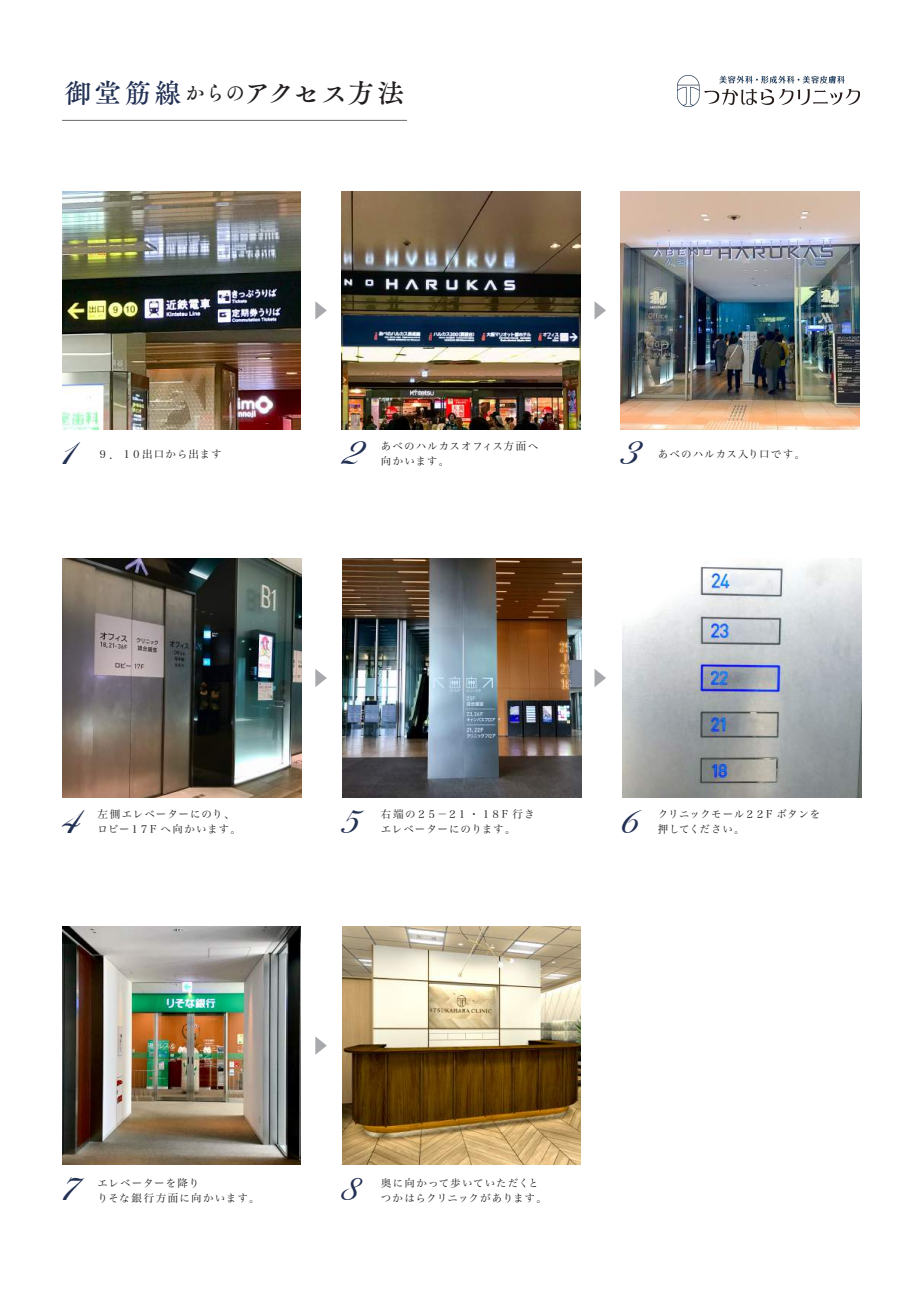
<style>
.page{position:relative;width:919px;height:1289px;background:#fff}
.page>*{position:absolute;margin:0;border:0;box-sizing:border-box;transform-origin:0 0}
.t1{font:44.25px "Cotillion";color:#233155}
.t2{font:26.85px "Tsuku A Old Min Pr 6 N D";letter-spacing:.07em;color:#231f20}
.t3{font:10.5px/15px "Hira Min Pro W3";letter-spacing:.085em;color:#231f20}
.t4{font:10.5px/15px "Hira Min Pro W3";letter-spacing:.045em;color:#231f20}
.t5{font:10.5px/15px "Hira Min Pro W3";letter-spacing:.105em;color:#231f20}
.t6{font:10.5px "Hira Min Pro W3";letter-spacing:.03em;color:#231f20}
.s1{color:#213053}
.s2{font-size:20.1px}
</style>
<div class="page">
<hr style="left:62px;top:120px;width:345px;height:1px;background:#6c6d70">
<img style="left:677px;top:76px;width:182px;height:30px">
<img style="left:62px;top:191px;width:239px;height:239px">
<img style="left:341px;top:191px;width:239px;height:239px">
<img style="left:620px;top:191px;width:239px;height:239px">
<img style="left:62px;top:558px;width:239px;height:239px">
<img style="left:342px;top:558px;width:239px;height:239px">
<img style="left:622px;top:558px;width:238px;height:239px">
<img style="left:62px;top:926px;width:239px;height:238px">
<svg style="left:315px;top:301px;width:12px;height:19px"></svg>
<svg style="left:594px;top:301px;width:12px;height:18px"></svg>
<svg style="left:315px;top:669px;width:12px;height:18px"></svg>
<svg style="left:594px;top:669px;width:12px;height:18px"></svg>
<svg style="left:315px;top:1036px;width:12px;height:18px"></svg>
<img style="left:342px;top:926px;width:239px;height:238px">
<h2 class="t2" style="left:65px;top:69px;width:341px"><span class="s1">御堂筋線</span><span class="s2">からの</span>アクセス方法</h2>
<h1 class="t1" style="left:62px;top:429px;width:19px">1</h1>
<p class="t3" style="left:97px;top:445px;width:126px">９．１０出口から出ます</p>
<h1 class="t1" style="left:344px;top:429px;width:24px">2</h1>
<h1 class="t1" style="left:624px;top:429px;width:20px">3</h1>
<p class="t3" style="left:381px;top:438px;width:159px">あべのハルカスオフィス方面へ向かいます。</p>
<p class="t3" style="left:657px;top:445px;width:149px">あべのハルカス入り口です。</p>
<h1 class="t1" style="left:64px;top:797px;width:22px">4</h1>
<p class="t3" style="left:97px;top:806px;width:145px">左側エレベーターにのり、ロビー１７F へ向かいます。</p>
<h1 class="t1" style="left:342px;top:797px;width:22px">5</h1>
<p class="t3" style="left:381px;top:806px;width:155px">右端の２５－２１・１８F 行きエレベーターにのります。</p>
<h1 class="t1" style="left:622px;top:797px;width:21px">6</h1>
<p class="t4" style="left:657px;top:806px;width:164px">クリニックモール２２F ボタンを押してください。</p>
<h1 class="t1" style="left:62px;top:1164px;width:21px">7</h1>
<p class="t5" style="left:97px;top:1174px;width:164px">エレベーターを降り<br>りそな銀行方面に向かいます。</p>
<h1 class="t1" style="left:343px;top:1164px;width:22px">8</h1>
<p class="t3" style="left:381px;top:1174px;width:159px">奥に向かって歩いていただくと</p>
<p class="t6" style="left:381px;top:1188px;width:168px">つかはらクリニックがあります。</p>
</div>
